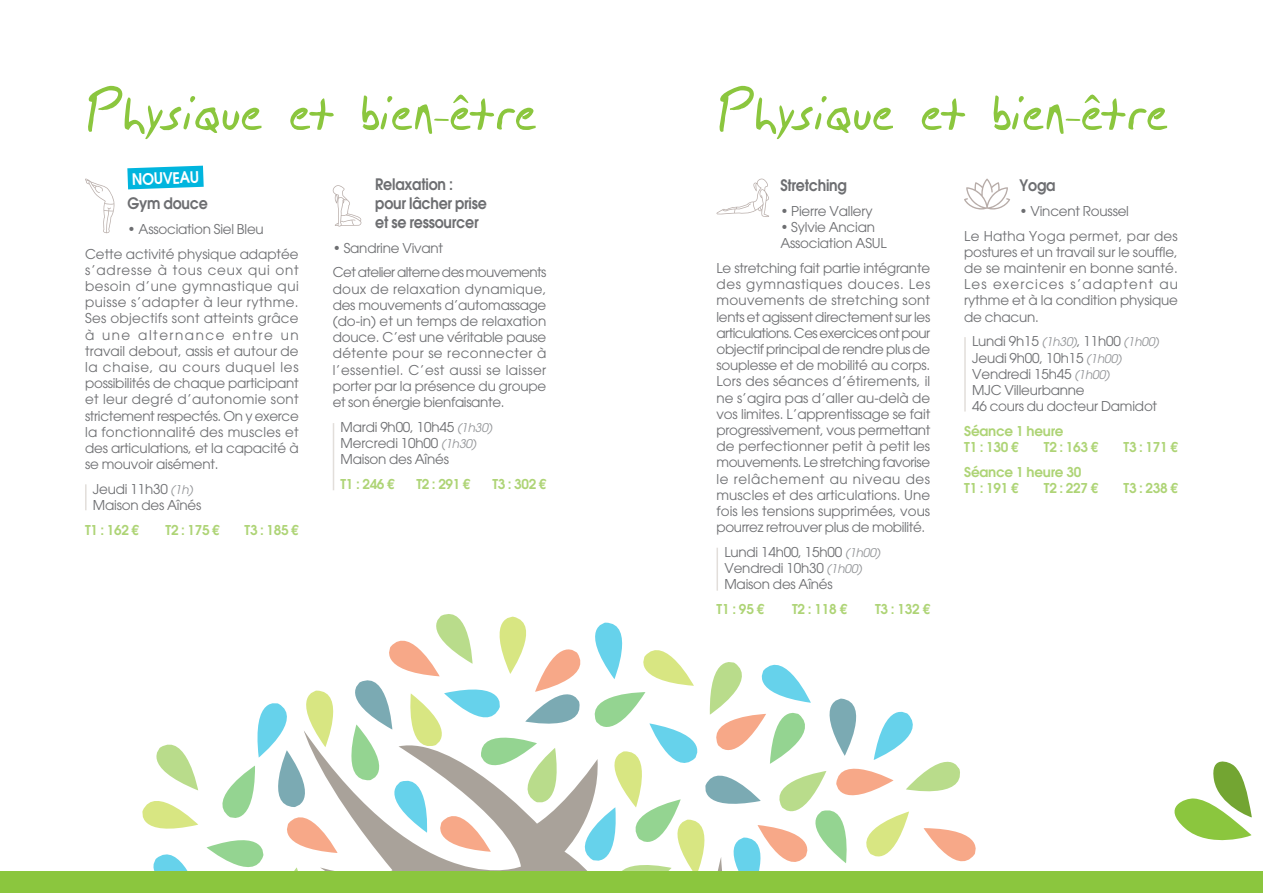
<style>
.page{position:relative;width:1263px;height:893px;background:#fff}
.page>*{position:absolute;margin:0;border:0;box-sizing:border-box;transform-origin:0 0}
.t1{font:75px "Brian Scratch";color:#8bc63e}
.t2{font:600 15.75px/18.9px "Avant Garde";letter-spacing:-.015em;color:#6d6e71;scale:.9 1}
.t3{font:600 15.75px "Avant Garde";color:#fff;scale:.9 1}
.t4{font:13.5px/16.2px "Avant Garde";letter-spacing:-.015em;color:#6d6e71}
.t5{font:600 13.5px/16.2px "Avant Garde";letter-spacing:-.015em;color:#aed476}
.t6{font:13.5px/24.8px "Avant Garde";letter-spacing:-.04em;color:#6d6e71}
.t7{font:13.5px/24.8px "Avant Garde";letter-spacing:.02em;color:#6d6e71;text-align:center}
.s1{font-style:italic;font-size:12px;color:#939598}
</style>
<div class="page">
<svg style="left:136px;top:614px;width:777px;height:258px"></svg>
<svg style="left:220px;top:730px;width:779px;height:142px"></svg>
<svg style="left:1174px;top:761px;width:78px;height:80px"></svg>
<hr style="left:333px;top:423px;width:1px;height:67px;background:#e2deda">
<hr style="left:85px;top:484px;width:2px;height:26px;background:#e2deda">
<svg style="left:453px;top:95px;width:15px;height:8px"></svg>
<svg style="left:1084px;top:95px;width:16px;height:8px"></svg>
<hr style="left:716px;top:548px;width:2px;height:43px;background:#e2deda">
<hr style="left:964px;top:337px;width:2px;height:75px;background:#e2deda">
<div style="left:0;top:872px;width:1263px;height:21px;background:#8bc63e"></div>
<svg style="left:85px;top:178px;width:30px;height:55px"></svg>
<svg style="left:332px;top:185px;width:29px;height:42px"></svg>
<svg style="left:716px;top:178px;width:53px;height:39px"></svg>
<svg style="left:964px;top:179px;width:46px;height:31px"></svg>
<svg style="left:127px;top:166px;width:77px;height:23px;background:#19bce1"></svg>
<h1 class="t1" style="left:85px;top:70px;width:454px">Physique et bien-etre</h1>
<h1 class="t1" style="left:716px;top:70px;width:454px">Physique et bien-etre</h1>
<p class="t3" style="left:132px;top:169px;width:76px;rotate:-2deg">NOUVEAU</p>
<p class="t2" style="left:128px;top:193px;width:91px">Gym douce</p>
<p class="t4" style="left:85px;top:217px;width:215px;line-height:24.8px;text-align:center">• Association Siel Bleu<br>Cette activité physique adaptée</p>
<p class="t4" style="left:85px;top:262px;width:215px;text-align:justify">s’adresse à tous ceux qui ont besoin d’une gymnastique qui puisse s’adapter à leur rythme.<br>Ses objectifs sont atteints grâce à une alternance entre un travail debout, assis et autour de la chaise, au cours duquel les possibilités de chaque participant et leur degré d’autonomie sont strictement respectés. On y exerce la fonctionnalité des muscles et des articulations, et la capacité à se mouvoir aisément.</p>
<p class="t4" style="left:93px;top:481px;width:110px">Jeudi 11h30 <span class="s1">(1h)<br></span>Maison des Aînés</p>
<p class="t5" style="left:85px;top:521px;width:56px">T1 : 162 €</p>
<p class="t5" style="left:166px;top:521px;width:56px">T2 : 175 €</p>
<p class="t5" style="left:245px;top:521px;width:56px">T3 : 185 €</p>
<p class="t2" style="left:375px;top:175px;width:125px">Relaxation : pour lâcher prise et se ressourcer</p>
<p class="t6" style="left:333px;top:235px;width:215px">• Sandrine Vivant<br>Cet atelier alterne des mouvements</p>
<p class="t4" style="left:333px;top:281px;width:215px;text-align:justify">doux de relaxation dynamique, des mouvements d’automassage (do-in) et un temps de relaxation douce. C’est une véritable pause détente pour se reconnecter à l’essentiel. C’est aussi se laisser porter par la présence du groupe et son énergie bienfaisante.</p>
<p class="t4" style="left:341px;top:419px;width:153px">Mardi 9h00, 10h45 <span class="s1">(1h30)<br></span>Mercredi 10h00 <span class="s1">(1h30)<br></span>Maison des Aînés</p>
<p class="t5" style="left:341px;top:475px;width:55px">T1 : 246 €</p>
<p class="t5" style="left:416px;top:475px;width:55px">T2 : 291 €</p>
<p class="t5" style="left:492px;top:475px;width:55px">T3 : 302 €</p>
<p class="t2" style="left:780px;top:176px;width:75px">Stretching</p>
<p class="t4" style="left:780px;top:203px;width:94px">• Pierre Vallery</p>
<p class="t4" style="left:780px;top:219px;width:108px">• Sylvie Ancian<br>Association ASUL</p>
<p class="t4" style="left:716px;top:260px;width:215px;text-align:justify">Le stretching fait partie intégrante des gymnastiques douces. Les mouvements de stretching sont lents et agissent directement sur les articulations. Ces exercices ont pour objectif principal de rendre plus de souplesse et de mobilité au corps.<br>Lors des séances d’étirements, il ne s’agira pas d’aller au-delà de vos limites. L’apprentissage se fait progressivement, vous permettant de perfectionner petit à petit les mouvements. Le stretching favorise le relâchement au niveau des muscles et des articulations. Une fois les tensions supprimées, vous pourrez retrouver plus de mobilité.</p>
<p class="t4" style="left:724px;top:544px;width:157px">Lundi 14h00, 15h00 <span class="s1">(1h00)<br></span>Vendredi 10h30 <span class="s1">(1h00)<br></span>Maison des Aînés</p>
<p class="t5" style="left:716px;top:601px;width:49px">T1 : 95 €</p>
<p class="t5" style="left:792px;top:601px;width:57px">T2 : 118 €</p>
<p class="t5" style="left:875px;top:601px;width:57px">T3 : 132 €</p>
<p class="t2" style="left:1019px;top:176px;width:41px">Yoga</p>
<p class="t7" style="left:964px;top:199px;width:215px">• Vincent Roussel<br>Le Hatha Yoga permet, par des</p>
<p class="t4" style="left:964px;top:244px;width:215px;text-align:justify">postures et un travail sur le souffle, de se maintenir en bonne santé.<br>Les exercices s’adaptent au rythme et à la condition physique de chacun.</p>
<p class="t4" style="left:972px;top:333px;width:188px">Lundi 9h15 <span class="s1">(1h30)</span>, 11h00 <span class="s1">(1h00)<br></span>Jeudi 9h00, 10h15 <span class="s1">(1h00)<br></span>Vendredi 15h45 <span class="s1">(1h00)<br></span>MJC Villeurbanne<br>46 cours du docteur Damidot</p>
<p class="t5" style="left:964px;top:422px;width:101px">Séance 1 heure<br>T1 : 130 €</p>
<p class="t5" style="left:1044px;top:439px;width:56px">T2 : 163 €</p>
<p class="t5" style="left:1123px;top:439px;width:56px">T3 : 171 €</p>
<p class="t5" style="left:964px;top:463px;width:119px">Séance 1 heure 30<br>T1 : 191 €</p>
<p class="t5" style="left:1044px;top:479px;width:56px">T2 : 227 €</p>
<p class="t5" style="left:1123px;top:479px;width:56px">T3 : 238 €</p>
</div>
